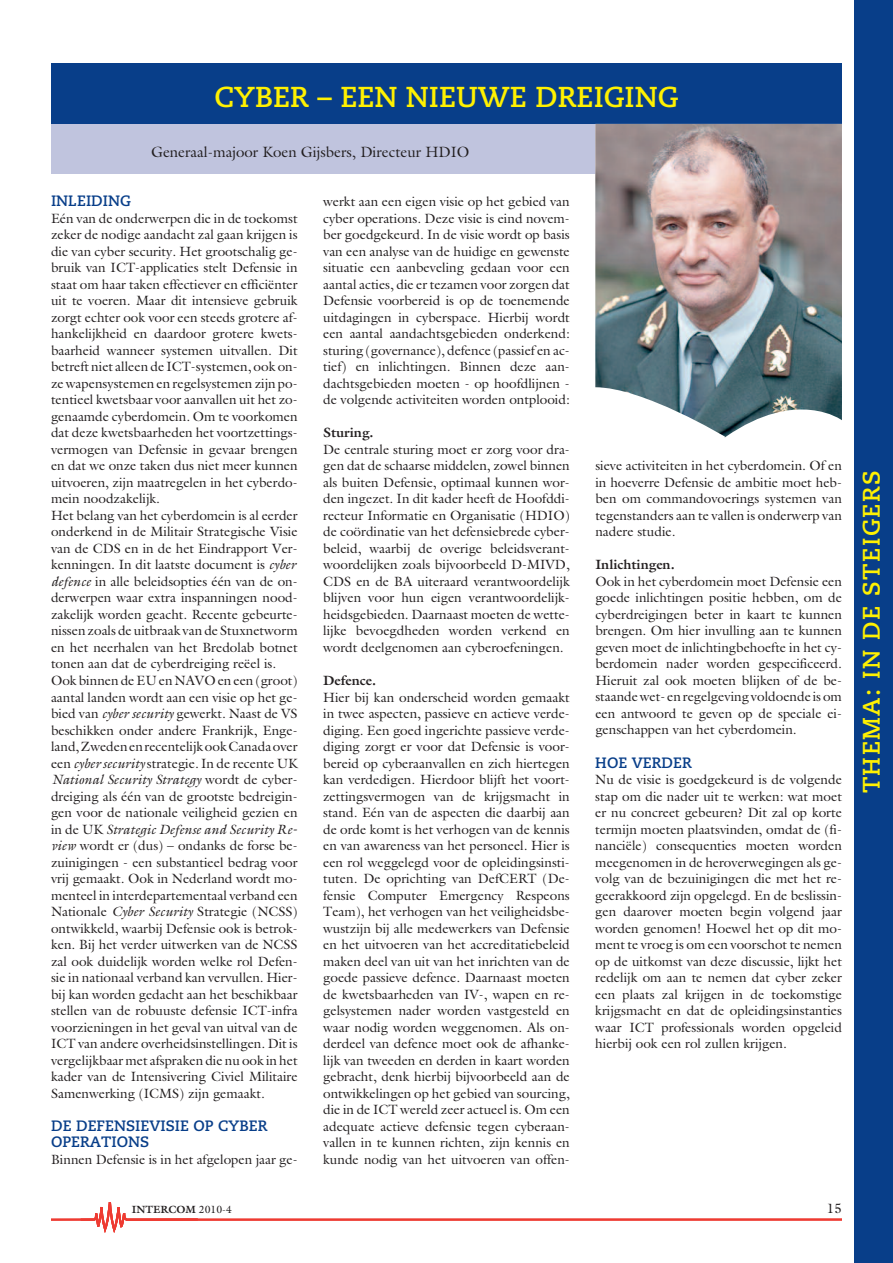
<style>
.page{position:relative;width:893px;height:1263px;background:#fff}
.page>*{position:absolute;margin:0;border:0;box-sizing:border-box;transform-origin:0 0}
.t1{font:700 28.8px "Caecilia";color:#fff101}
.t2{font:700 24px "Caecilia";letter-spacing:.06em;color:#fff101}
.t3{font:700 15px/16.5px "Caecilia";color:#083e89}
.t4{font:15px "Galliard";color:#231f20}
.t5{font:13.5px/16.5px "Galliard";color:#231f20;text-align:justify}
.t6{font:700 13.5px "Galliard";color:#231f20}
.t7{font:700 10.5px "Galliard";color:#231f20}
.s1{font-style:italic}
.s2{font-weight:400}
</style>
<div class="page">
<svg style="left:51px;top:1202px;width:791px;height:31px"></svg>
<div style="left:51px;top:64px;width:791px;height:60px;background:#083e89"></div>
<div style="left:51px;top:124px;width:549px;height:49px;background:#c0c4de"></div>
<img style="left:595px;top:124px;width:247px;height:314px">
<div style="left:855px;top:0;width:38px;height:1263px;background:#083e89"></div>
<h1 class="t1" style="left:215px;top:85px;width:465px">CYBER – EEN NIEUWE DREIGING</h1>
<p class="t4" style="left:151px;top:143px;width:320px">Generaal-majoor Koen Gijsbers, Directeur HDIO</p>
<p class="t3" style="left:51px;top:194px;width:81px">INLEIDING</p>
<p class="t5" style="left:51px;top:210px;width:248px;text-align:left">Eén van de onderwerpen die in de toekomst zeker de nodige aandacht zal gaan krijgen is die van cyber security. Het grootschalig ge&shy;bruik van ICT-applicaties stelt Defensie in staat om haar taken effectiever en efficiënter uit te voeren. Maar dit intensieve gebruik zorgt echter ook voor een steeds grotere af&shy;hankelijkheid en daardoor grotere kwets&shy;baarheid wanneer systemen uitvallen. Dit betreft niet alleen de ICT-systemen, ook on&shy;ze wapensystemen en regelsystemen zijn po&shy;tentieel kwetsbaar voor aanvallen uit het zo&shy;genaamde cyberdomein. Om te voorkomen dat deze kwetsbaarheden het voortzettings&shy;vermogen van Defensie in gevaar brengen en dat we onze taken dus niet meer kunnen uitvoeren, zijn maatregelen in het cyberdo&shy;mein noodzakelijk.<br>Het belang van het cyberdomein is al eerder onderkend in de Militair Strategische Visie van de CDS en in de het Eindrapport Ver&shy;kenningen. In dit laatste document is <span class="s1">cyber defence</span> in alle beleidsopties één van de on&shy;derwerpen waar extra inspanningen nood&shy;zakelijk worden geacht. Recente gebeurte&shy;nissen zoals de uitbraak van de Stuxnetworm en het neerhalen van het Bredolab botnet tonen aan dat de cyberdreiging reëel is.<br>Ook binnen deEU en NAVO en een (groot) aantal landen wordt aan een visie op het ge&shy;bied van <span class="s1">cyber security</span> gewerkt. Naast de VS beschikken onder andere Frankrijk, Enge&shy;land,ZwedenenrecentelijkookCanadaover een <span class="s1">cyber security</span> strategie. In de recente UK <span class="s1">National Security Strategy</span> wordt de cyber&shy;dreiging als één van de grootste bedreigin&shy;gen voor de nationale veiligheid gezien en in de UK <span class="s1">Strategic Defense and Security Re&shy;view</span> wordt er (dus) – ondanks de forse be&shy;zuinigingen - een substantieel bedrag voor vrij gemaakt. Ook in Nederland wordt mo&shy;menteel in interdepartementaal verband een Nationale <span class="s1">Cyber Security</span> Strategie (NCSS) ontwikkeld, waarbij Defensie ook is betrok&shy;ken. Bij het verder uitwerken van de NCSS zal ook duidelijk worden welke rol Defen&shy;sie in nationaal verband kan vervullen. Hier&shy;bij kan worden gedacht aan het beschikbaar stellen van de robuuste defensie ICT-infra voorzieningen in het geval van uitval van de ICT van andere overheidsinstellingen. Dit is vergelijkbaar met afspraken die nu ook in het kader van de Intensivering Civiel Militaire Samenwerking (ICMS) zijn gemaakt.</p>
<p class="t3" style="left:51px;top:1118px;width:218px">DE DEFENSIEVISIE OP CYBER<br>OPERATIONS</p>
<p class="t5" style="left:51px;top:1151px;width:248px">Binnen Defensie is in het afgelopen jaar ge-</p>
<p class="t5" style="left:323px;top:194px;width:248px">werkt aan een eigen visie op het gebied van cyber operations. Deze visie is eind novem&shy;ber goedgekeurd. In de visie wordt op basis van een analyse van de huidige en gewenste situatie een aanbeveling gedaan voor een aantal acties, die er tezamen voor zorgen dat Defensie voorbereid is op de toenemende uitdagingen in cyberspace. Hierbij wordt een aantal aandachtsgebieden onderkend: sturing (governance), defence (passief en ac&shy;tief) en inlichtingen. Binnen deze aan&shy;dachtsgebieden moeten - op hoofdlijnen - de volgende activiteiten worden ontplooid:</p>
<p class="t6" style="left:323px;top:425px;width:52px">Sturing.</p>
<p class="t5" style="left:323px;top:441px;width:248px">De centrale sturing moet er zorg voor dra&shy;gen dat de schaarse middelen, zowel binnen als buiten Defensie, optimaal kunnen wor&shy;den ingezet. In dit kader heeft de Hoofddi&shy;recteur Informatie en Organisatie (HDIO) de coördinatie van het defensiebrede cyber&shy;beleid, waarbij de overige beleidsverant&shy;woordelijken zoals bijvoorbeeld D-MIVD, CDS en de BA uiteraard verantwoordelijk blijven voor hun eigen verantwoordelijk&shy;heidsgebieden. Daarnaast moeten de wette&shy;lijke bevoegdheden worden verkend en wordt deelgenomen aan cyberoefeningen.</p>
<p class="t6" style="left:323px;top:672px;width:54px">Defence.</p>
<p class="t5" style="left:323px;top:689px;width:248px">Hier bij kan onderscheid worden gemaakt in twee aspecten, passieve en actieve verde&shy;diging. Een goed ingerichte passieve verde&shy;diging zorgt er voor dat Defensie is voor&shy;bereid op cyberaanvallen en zich hiertegen kan verdedigen. Hierdoor blijft het voort&shy;zettingsvermogen van de krijgsmacht in stand. Eén van de aspecten die daarbij aan de orde komt is het verhogen van de kennis en van awareness van het personeel. Hier is een rol weggelegd voor de opleidingsinsti&shy;tuten. De oprichting van DefCERT (De&shy;fensie Computer Emergency Respeons Team), het verhogen van het veiligheidsbe&shy;wustzijn bij alle medewerkers van Defensie en het uitvoeren van het accreditatiebeleid maken deel van uit van het inrichten van de goede passieve defence. Daarnaast moeten de kwetsbaarheden van IV-, wapen en re&shy;gelsystemen nader worden vastgesteld en waar nodig worden weggenomen. Als on&shy;derdeel van defence moet ook de afhanke&shy;lijk van tweeden en derden in kaart worden gebracht, denk hierbij bijvoorbeeld aan de ontwikkelingen op het gebied van sourcing, die in de ICT wereld zeer actueel is. Om een adequate actieve defensie tegen cyberaan&shy;vallen in te kunnen richten, zijn kennis en kunde nodig van het uitvoeren van offen-</p>
<p class="t5" style="left:595px;top:457px;width:248px">sieve activiteiten in het cyberdomein. Of en in hoeverre Defensie de ambitie moet heb&shy;ben om commandovoerings systemen van tegenstanders aan te vallen is onderwerp van nadere studie.</p>
<p class="t6" style="left:595px;top:557px;width:81px">Inlichtingen.</p>
<p class="t5" style="left:595px;top:573px;width:248px">Ook in het cyberdomein moet Defensie een goede inlichtingen positie hebben, om de cyberdreigingen beter in kaart te kunnen brengen. Om hier invulling aan te kunnen geven moet de inlichtingbehoefte in het cy&shy;berdomein nader worden gespecificeerd.<br>Hieruit zal ook moeten blijken of de be&shy;staandewet- en regelgeving voldoende is om een antwoord te geven op de speciale ei&shy;genschappen van het cyberdomein.</p>
<p class="t3" style="left:595px;top:755px;width:98px">HOE VERDER</p>
<p class="t5" style="left:595px;top:771px;width:248px">Nu de visie is goedgekeurd is de volgende stap om die nader uit te werken: wat moet er nu concreet gebeuren? Dit zal op korte termijn moeten plaatsvinden, omdat de (fi&shy;nanciële) consequenties moeten worden meegenomen in de heroverwegingen als ge&shy;volg van de bezuinigingen die met het re&shy;geerakkoord zijn opgelegd. En de beslissin&shy;gen daarover moeten begin volgend jaar worden genomen! Hoewel het op dit mo&shy;ment te vroeg is om een voorschot te nemen op de uitkomst van deze discussie, lijkt het redelijk om aan te nemen dat cyber zeker een plaats zal krijgen in de toekomstige krijgsmacht en dat de opleidingsinstanties waar ICT professionals worden opgeleid hierbij ook een rol zullen krijgen.</p>
<p class="t7" style="left:132px;top:1203px;width:102px">INTERCOM <span class="s2">2010-4</span></p>
<p class="t5" style="left:827px;top:1200px;width:17px">15</p>
<h2 class="t2" style="left:861px;top:793px;width:324px;rotate:-90deg">THEMA: IN DE STEIGERS</h2>
</div>
